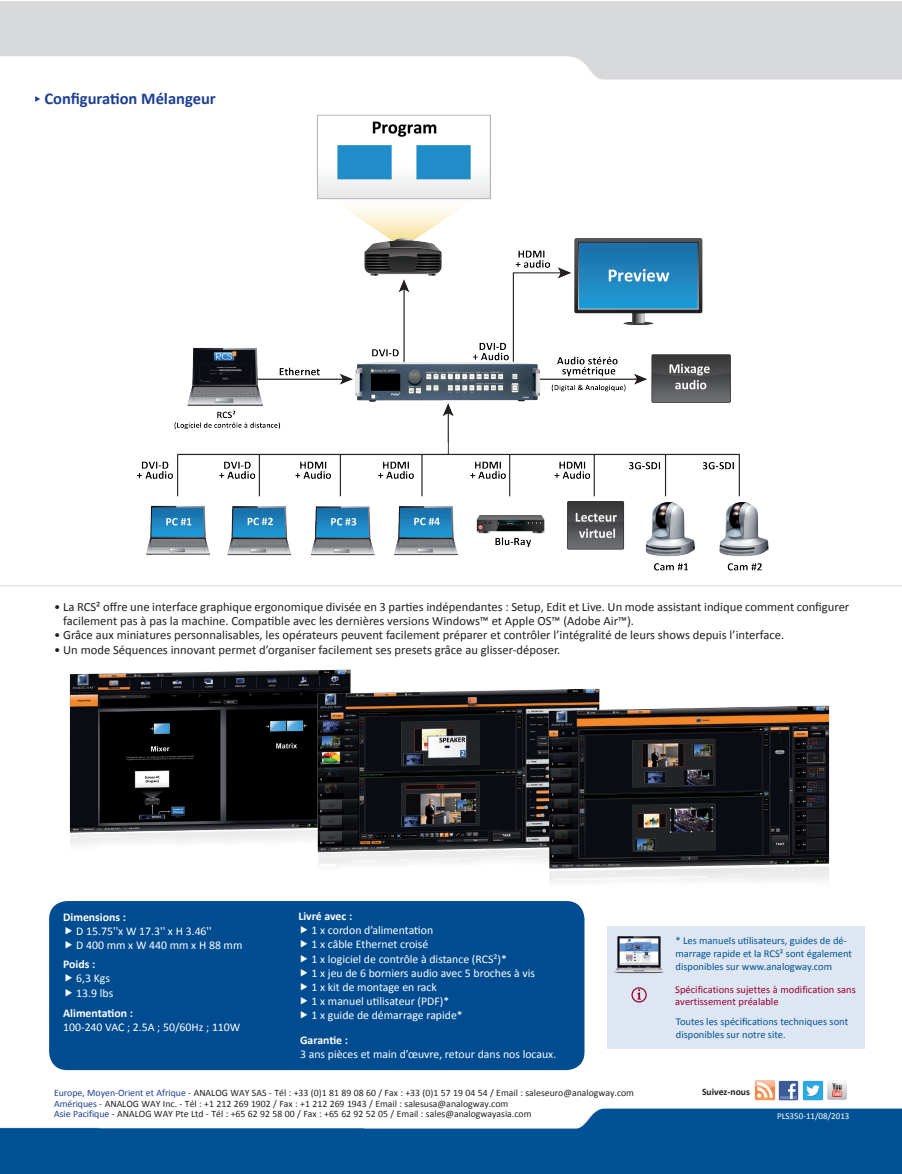
<style>
.page{position:relative;width:902px;height:1174px;background:#fff}
.page>*{position:absolute;margin:0;border:0;box-sizing:border-box;transform-origin:0 0}
.gras_bleu{font:700 16.5px "Calibri";color:#1b3f94}
.t1{font:12.6px/14.4px "Calibri";color:#231f20}
.t2{font:11.7px "Calibri";color:#fff}
.t3{font:700 11.7px "Calibri";color:#fff}
.t4{font:10.5px/12.6px "Calibri";color:#005595}
.t5{font:10.5px "Calibri";color:#98012d}
.t6{font:9.75px "Calibri";color:#231f20}
.t7{font:700 9.75px "Calibri";color:#231f20}
.t8{font:9px "Calibri";color:#fff}
.s1{color:#1b3f94}
</style>
<div class="page">
<img style="left:0;top:1px;width:901px;height:1173px">
<svg style="left:35px;top:96px;width:5px;height:6px"></svg>
<hr style="left:0;top:585px;width:901px;height:1px;background:#bcbdc0">
<div style="left:49px;top:901px;width:535px;height:169px;background:#004c91;border-radius:18px"></div>
<img style="left:753px;top:1078px;width:46px;height:23px">
<img style="left:801px;top:1079px;width:23px;height:22px">
<img style="left:827px;top:1080px;width:19px;height:19px">
<img style="left:61px;top:666px;width:299px;height:191px">
<img style="left:309px;top:684px;width:299px;height:192px">
<img style="left:539px;top:701px;width:299px;height:192px">
<img style="left:123px;top:110px;width:661px;height:470px">
<div style="left:607px;top:926px;width:257px;height:122px;background:#dee5f3"></div>
<img style="left:613px;top:936px;width:52px;height:38px">
<svg style="left:631px;top:987px;width:15px;height:15px"></svg>
<p class="gras_bleu" style="left:44px;top:88px;width:173px">Configuration Mélangeur</p>
<p class="t1" style="left:63px;top:599px;width:787px;text-indent:-9px">• La RCS² offre une interface graphique ergonomique divisée en 3 parties indépendantes : Setup, Edit et Live. Un mode assistant indique comment configurer facilement pas à pas la machine. Compatible avec les dernières versions Windows™ et Apple OS™ (Adobe Air™).</p>
<p class="t1" style="left:54px;top:628px;width:731px">• Grâce aux miniatures personnalisables, les opérateurs peuvent facilement préparer et contrôler l’intégralité de leurs shows depuis l’interface.</p>
<p class="t1" style="left:54px;top:642px;width:507px">• Un mode Séquences innovant permet d’organiser facilement ses presets grâce au glisser-déposer.</p>
<p class="t3" style="left:63px;top:909px;width:64px">Dimensions :</p>
<p class="t2" style="left:76px;top:923px;width:137px">D 15.75''x W 17.3'' x H 3.46''</p>
<p class="t2" style="left:76px;top:937px;width:168px">D 400 mm x W 440 mm x H 88 mm</p>
<p class="t3" style="left:63px;top:957px;width:34px">Poids :</p>
<p class="t2" style="left:76px;top:971px;width:35px">6,3 Kgs</p>
<p class="t2" style="left:76px;top:985px;width:38px">13.9 lbs</p>
<p class="t3" style="left:63px;top:1005px;width:71px">Alimentation :</p>
<p class="t2" style="left:63px;top:1019px;width:179px">100-240 VAC ; 2.5A ; 50/60Hz ; 110W</p>
<p class="t3" style="left:298px;top:908px;width:55px">Livré avec :</p>
<p class="t2" style="left:311px;top:923px;width:123px">1 x cordon d’alimentation</p>
<p class="t2" style="left:311px;top:937px;width:118px">1 x câble Ethernet croisé</p>
<p class="t2" style="left:311px;top:951px;width:197px">1 x logiciel de contrôle à distance (RCS²)*</p>
<p class="t2" style="left:311px;top:965px;width:225px">1 x jeu de 6 borniers audio avec 5 broches à vis</p>
<p class="t2" style="left:311px;top:979px;width:127px">1 x kit de montage en rack</p>
<p class="t2" style="left:311px;top:993px;width:139px">1 x manuel utilisateur (PDF)*</p>
<p class="t2" style="left:311px;top:1007px;width:153px">1 x guide de démarrage rapide*</p>
<p class="t3" style="left:300px;top:1032px;width:49px">Garantie :</p>
<p class="t2" style="left:300px;top:1046px;width:258px">3 ans pièces et main d’œuvre, retour dans nos locaux.</p>
<p class="t4" style="left:675px;top:934px;width:178px">* Les manuels utilisateurs, guides de dé&shy;marrage rapide et la RCS² sont également disponibles sur www.analogway.com</p>
<p class="t5" style="left:675px;top:982px;width:182px">Spécifications sujettes à modification sans</p>
<p class="t5" style="left:675px;top:994px;width:105px">avertissement préalable</p>
<p class="t4" style="left:675px;top:1015px;width:174px">Toutes les spécifications techniques sont</p>
<p class="t4" style="left:675px;top:1028px;width:111px">disponibles sur notre site.</p>
<p class="t7" style="left:702px;top:1085px;width:50px">Suivez-nous</p>
<p class="t6" style="left:54px;top:1087px;width:581px"><span class="s1">Europe, Moyen-Orient et Afrique -</span> ANALOG WAY SAS - Tél : +33 (0)1 81 89 08 60 / Fax : +33 (0)1 57 19 04 54 / Email : saleseuro@analogway.com</p>
<p class="t6" style="left:54px;top:1097px;width:456px"><span class="s1">Amériques -</span> ANALOG WAY Inc. - Tél : +1 212 269 1902 / Fax : +1 212 269 1943 / Email : salesusa@analogway.com</p>
<p class="t6" style="left:54px;top:1108px;width:479px"><span class="s1">Asie Pacifique -</span> ANALOG WAY Pte Ltd - Tél : +65 62 92 58 00 / Fax : +65 62 92 52 05 / Email : sales@analogwayasia.com</p>
<p class="t8" style="left:777px;top:1110px;width:74px">PLS350-11/08/2013</p>
</div>
